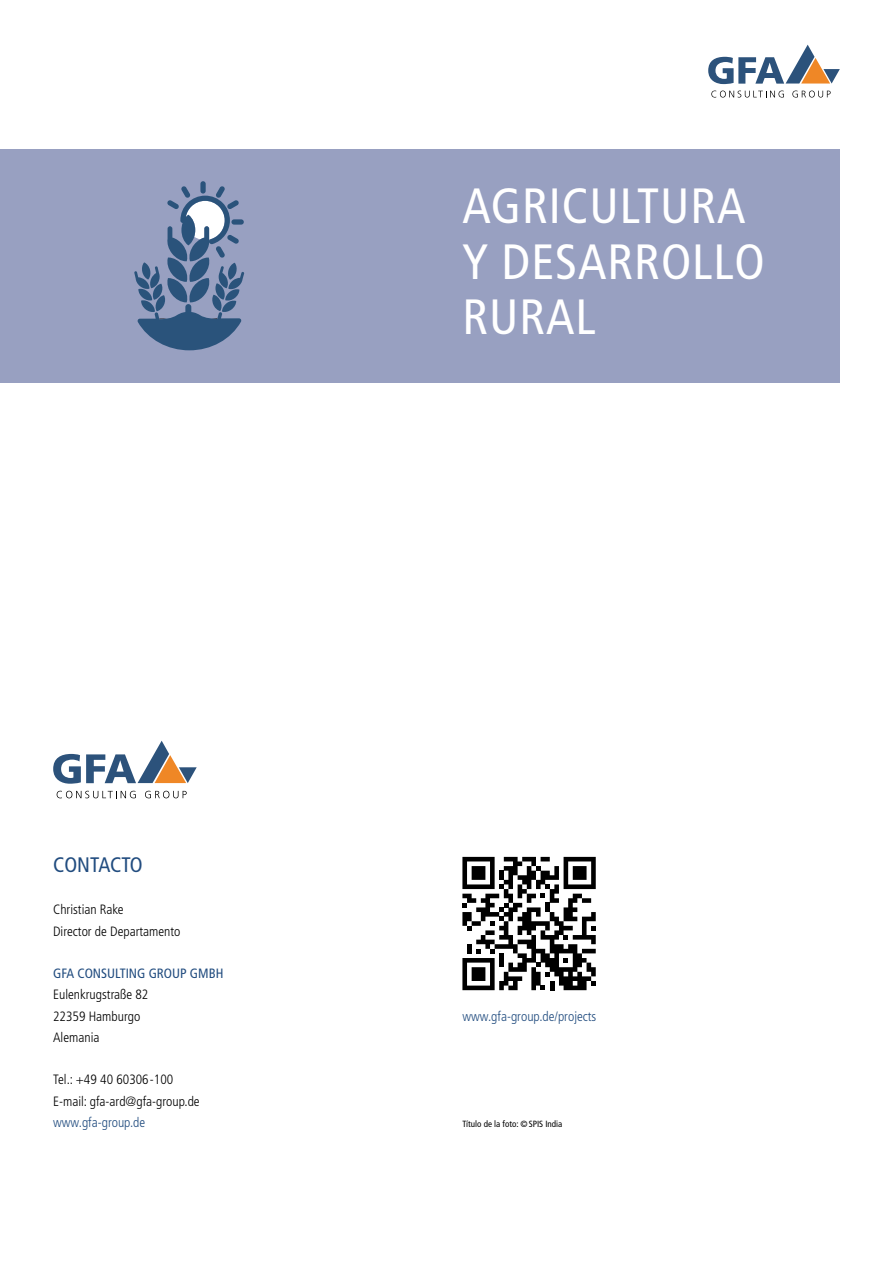
<style>
.page{position:relative;width:893px;height:1263px;background:#fff}
.page>*{position:absolute;margin:0;border:0;box-sizing:border-box;transform-origin:0 0}
.t1{font:condensed 49.5px/55.5px "Frutiger LT Std";letter-spacing:.02em;color:#fff}
.t2{font:condensed 21px "Frutiger LT Std";color:#214c7f}
.t3{font:300 condensed 13.5px/21.3px "Frutiger LT Std";color:#000}
.t4{font:300 condensed 13.5px "Frutiger LT Std";color:#214c7f}
.t5{font:condensed 13.5px "Frutiger LT Std";color:#214c7f}
.t6{font:condensed 9px "Frutiger LT Std";color:#000}
</style>
<div class="page">
<svg style="left:711px;top:91px;width:73px;height:7px"></svg>
<svg style="left:792px;top:91px;width:39px;height:7px"></svg>
<svg style="left:708px;top:45px;width:132px;height:39px"></svg>
<svg style="left:57px;top:791px;width:79px;height:7px"></svg>
<svg style="left:145px;top:791px;width:42px;height:7px"></svg>
<svg style="left:53px;top:741px;width:144px;height:43px"></svg>
<div style="left:0;top:149px;width:840px;height:234px;background:#98a0c1"></div>
<div style="left:200px;top:181px;width:6px;height:13px;background:#2a537b;border-radius:3px"></div>
<svg style="left:134px;top:186px;width:110px;height:164px"></svg>
<svg style="left:462px;top:857px;width:134px;height:133px"></svg>
<h2 class="t2" style="left:53px;top:852px;width:91px">CONTACTO</h2>
<p class="t3" style="left:53px;top:899px;width:129px">Christian Rake<br>Director de Departamento</p>
<p class="t5" style="left:53px;top:965px;width:172px">GFA CONSULTING GROUP GMBH</p>
<p class="t3" style="left:53px;top:984px;width:97px">Eulenkrugstraße 82<br>22359 Hamburgo<br>Alemania</p>
<p class="t3" style="left:53px;top:1069px;width:148px">Tel.: +49 40 60306 -100<br>E-mail: gfa-ard@gfa-group.de</p>
<p class="t4" style="left:53px;top:1114px;width:94px">www.gfa-group.de</p>
<h1 class="t1" style="left:462px;top:178px;width:304px">AGRICULTURA<br>Y DESARROLLO<br>RURAL</h1>
<p class="t4" style="left:462px;top:1008px;width:135px">www.gfa-group.de/projects</p>
<p class="t6" style="left:462px;top:1118px;width:101px">Título de la foto: ©SPIS India</p>
</div>
